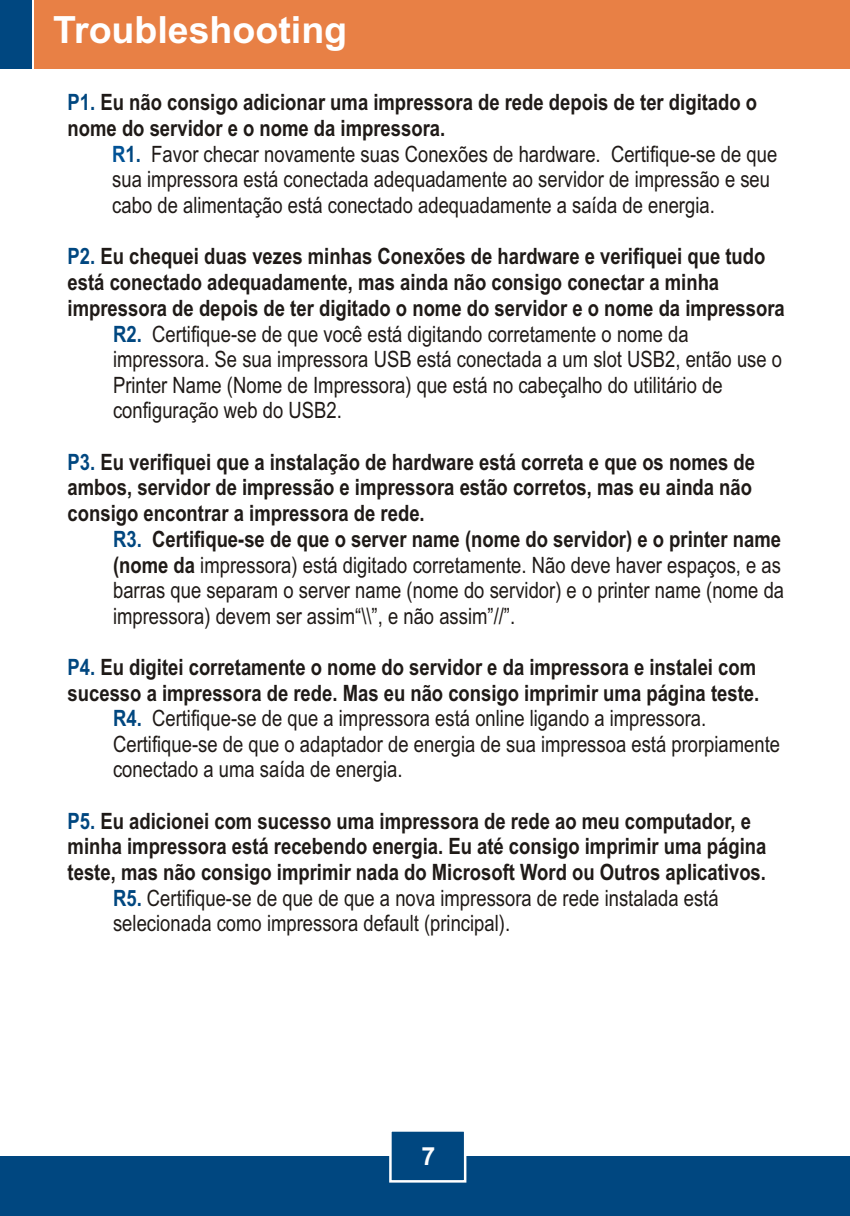
<style>
.page{position:relative;width:850px;height:1216px;background:#fff}
.page>*{position:absolute;margin:0;border:0;box-sizing:border-box;transform-origin:0 0}
.t1{font:700 37.5px "Arial";color:#fff}
.t2{font:700 25px "Arial";color:#fff}
.t3{font:22.5px/25.5px "Arial Narrow";color:#1f1a17}
.t4{font:700 22.5px/25.8px "Arial Narrow";color:#1f1a17}
.t5{font:700 22.5px "Arial Narrow";color:#004780}
.s1{color:#004780}
.s2{color:#005296}
.s3{font-weight:700}
.s4{font-weight:700;color:#004780}
</style>
<div class="page">
<div style="left:0;top:1155px;width:849px;height:60px;background:#004780"></div>
<div style="left:35px;top:0;width:814px;height:68px;background:#e88045"></div>
<div style="left:0;top:0;width:32px;height:68px;background:#004780"></div>
<svg style="left:388px;top:1131px;width:79px;height:52px"></svg>
<h1 class="t1" style="left:53px;top:16px;width:295px">Troubleshooting</h1>
<p class="t4" style="left:68px;top:92px;width:691px"><span class="s1">P1.</span> Eu não consigo adicionar uma impressora de rede depois de ter digitado o</p>
<p class="t5" style="left:112px;top:146px;width:30px"><span class="s2">R</span>1.</p>
<p class="t4" style="left:68px;top:117px;width:379px">nome do servidor e o nome da impressora.</p>
<p class="t3" style="left:112px;top:143px;width:666px;text-indent:39px">Favor checar novamente suas Conexões de hardware. Certifique-se de que sua impressora está conectada adequadamente ao servidor de impressão e seu cabo de alimentação está conectado adequadamente a saída de energia.</p>
<p class="t4" style="left:68px;top:246px;width:699px"><span class="s1">P2.</span> Eu chequei duas vezes minhas Conexões de hardware e verifiquei que tudo</p>
<p class="t4" style="left:68px;top:271px;width:718px">está conectado adequadamente, mas ainda não consigo conectar a minha impressora de depois de ter digitado o nome do servidor e o nome da impressora</p>
<p class="t3" style="left:113px;top:323px;width:670px;text-indent:39px">Certifique-se de que você está digitando corretamente o nome da impressora. Se sua impressora USB está conectada a um slot USB2, então use o Printer Name (Nome de Impressora) que está no cabeçalho do utilitário de configuração web do USB2.</p>
<p class="t5" style="left:113px;top:325px;width:30px">R2.</p>
<p class="t4" style="left:68px;top:451px;width:689px"><span class="s1">P3.</span> Eu verifiquei que a instalação de hardware está correta e que os nomes de</p>
<p class="t4" style="left:68px;top:476px;width:686px">ambos, servidor de impressão e impressora estão corretos, mas eu ainda não consigo encontrar a impressora de rede.</p>
<p class="t3" style="left:113px;top:528px;width:672px;text-indent:39px"><span class="s3">Certifique-se de que o server name (nome do servidor) e o printer name (nome da</span> impressora) está digitado corretamente. Não deve haver espaços, e as barras que separam o server name (nome do servidor) e o printer name (nome da impressora) devem ser assim“\\”, e não assim”//”.</p>
<p class="t5" style="left:113px;top:530px;width:30px">R3.</p>
<p class="t4" style="left:68px;top:656px;width:690px"><span class="s1">P4.</span> Eu digitei corretamente o nome do servidor e da impressora e instalei com</p>
<p class="t5" style="left:113px;top:710px;width:30px">R4.</p>
<p class="t4" style="left:68px;top:682px;width:693px">sucesso a impressora de rede. Mas eu não consigo imprimir uma página teste.</p>
<p class="t3" style="left:113px;top:707px;width:668px;text-indent:39px">Certifique-se de que a impressora está online ligando a impressora.<br>Certifique-se de que o adaptador de energia de sua impressoa está prorpiamente conectado a uma saída de energia.</p>
<p class="t4" style="left:68px;top:809px;width:684px"><span class="s1">P5.</span> Eu adicionei com sucesso uma impressora de rede ao meu computador, e</p>
<p class="t4" style="left:68px;top:835px;width:700px">minha impressora está recebendo energia. Eu até consigo imprimir uma página teste, mas não consigo imprimir nada do Microsoft Word ou Outros aplicativos.</p>
<p class="t3" style="left:113px;top:912px;width:398px">selecionada como impressora default (principal).</p>
<p class="t3" style="left:113px;top:887px;width:607px"><span class="s4">R5.</span> Certifique-se de que de que a nova impressora de rede instalada está</p>
<p class="t2" style="left:421px;top:1146px;width:15px">7</p>
</div>
